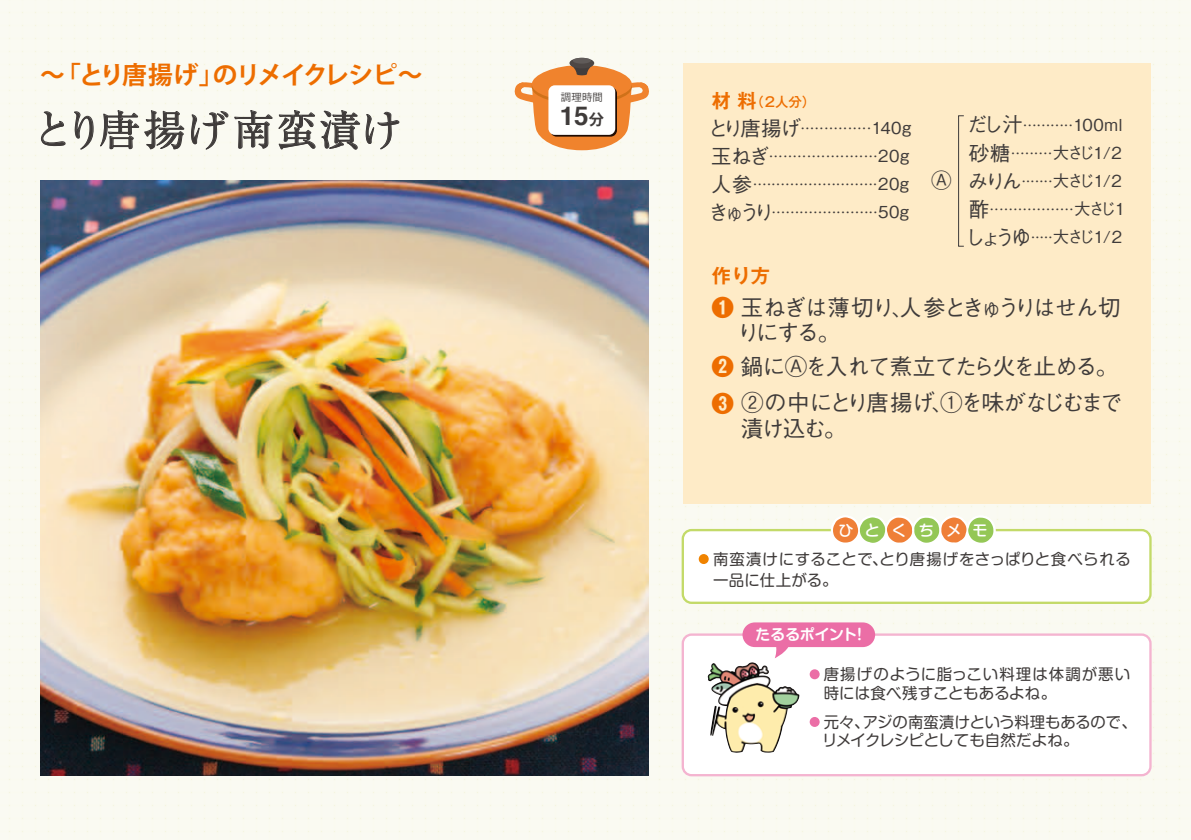
<style>
.page{position:relative;width:1191px;height:840px;background:#fff}
.page>*{position:absolute;margin:0;border:0;box-sizing:border-box;transform-origin:0 0}
.t1{font:41.6px "Ryumin Pro";letter-spacing:.025em;color:#3f3b3a}
.t2{font:700 26px "Helvetica";color:#3f3b3a}
.t3{font:700 24.8px "Koz Go Pro";letter-spacing:-.07em;color:#ed6d00}
.t4{font:500 22.6px/25.6px "Gothic BBB Pro";letter-spacing:-.085em;color:#3f3b3a}
.t5{font:500 20.6px "Gothic BBB Pro";color:#3f3b3a}
.t6{font:700 19.2px "Gothic MB101 Pro De";color:#ed6d00}
.t7{font:500 16.4px "Gothic BBB Pro";color:#3f3b3a}
.t8{font:500 15.4px/28px "Gothic BBB Pro";color:#3f3b3a}
.t9{font:15.4px/18.6px "Shin M Go Pro";letter-spacing:.03em;color:#3f3b3a}
.t10{font:15.4px/18.6px "Shin M Go Pro";letter-spacing:.01em;color:#3f3b3a}
.t11{font:500 15px "Shin M Go Pro";letter-spacing:.795em;color:#fff}
.t12{font:700 14.8px "Shin M Go Pro De";letter-spacing:-.01em;color:#fff}
.t13{font:500 13.4px "Gothic MB101 Pro";color:#ed6d00}
.t14{font:10.4px "Koz Go Pro";color:#3f3b3a}
.s1{font-family:"Koz Go Pro";font-size:15.2px}
.s2{font-family:"Gothic MB101 Pro De";font-weight:700;font-size:19.2px}
.s3{font-size:20.6px}
.s4{font-size:16.4px}
.s5{font-size:15.4px}
.s6{font-family:"Gothic MB101 Pro";font-weight:700;color:#ed6d00}
</style>
<div class="page">
<div style="left:0;top:0;width:1191px;height:839px;background:#fafaf2"></div>
<div style="left:683px;top:63px;width:467px;height:440px;background:#feebc7"></div>
<div style="left:683px;top:530px;width:467px;height:72px;background:#fff;border-radius:9px"></div>
<div style="left:681px;top:528px;width:470px;height:75px;border:2px solid #c3da69;border-radius:9px"></div>
<div style="left:683px;top:634px;width:467px;height:140px;background:#fff;border-radius:9px"></div>
<div style="left:681px;top:633px;width:470px;height:142px;border:2px solid #f4b4d0;border-radius:9px"></div>
<img style="left:707px;top:662px;width:92px;height:90px">
<img style="left:41px;top:180px;width:608px;height:594px">
<div style="left:532px;top:65px;width:100px;height:36px;background:#f0832d;border-radius:50%"></div>
<svg style="left:570px;top:65px;width:23px;height:10px"></svg>
<div style="left:569px;top:58px;width:25px;height:10px;background:#4d4745;border-radius:50%"></div>
<div style="left:573px;top:58px;width:18px;height:6px;background:#605b59;border-radius:50%"></div>
<svg style="left:514px;top:82px;width:135px;height:68px"></svg>
<svg style="left:826px;top:503px;width:173px;height:40px"></svg>
<div style="left:809px;top:669px;width:10px;height:10px;background:#eb6ea6;border-radius:50%"></div>
<svg style="left:809px;top:716px;width:10px;height:10px"></svg>
<svg style="left:698px;top:553px;width:10px;height:10px"></svg>
<svg style="left:742px;top:622px;width:133px;height:36px"></svg>
<div style="left:958px;top:115px;width:6px;height:131px;border:1px solid #3f3b3a"></div>
<svg style="left:41px;top:111px;width:25px;height:35px"></svg>
<svg style="left:74px;top:111px;width:20px;height:39px"></svg>
<svg style="left:100px;top:110px;width:84px;height:39px"></svg>
<svg style="left:191px;top:111px;width:37px;height:39px"></svg>
<svg style="left:234px;top:110px;width:165px;height:59px"></svg>
<h3 class="t3" style="left:40px;top:59px;width:384px">～「とり唐揚げ」のリメイクレシピ～</h3>
<h1 class="t1" style="left:32px;top:97px;width:371px">とり唐揚げ南蛮漬け</h1>
<p class="t14" style="left:561px;top:91px;width:44px">調理時間</p>
<h2 class="t2" style="left:560px;top:95px;width:46px">15<span class="s1">分</span></h2>
<p class="t13" style="left:712px;top:91px;width:105px"><span class="s2">材 料</span>（2人分）</p>
<p class="t8" style="left:708px;top:112px;width:209px"><span class="s3">とり唐揚げ</span>···············<span class="s4">140ｇ</span><span class="s3">玉ねぎ</span>·······················<span class="s4">20ｇ</span><span class="s3">人参</span>···························<span class="s4">20ｇ</span><span class="s3">きゅうり</span>·······················<span class="s4">50ｇ</span></p>
<p class="t6" style="left:712px;top:259px;width:60px">作り方</p>
<h3 class="t5" style="left:931px;top:164px;width:22px">Ⓐ</h3>
<p class="t8" style="left:967px;top:109px;width:160px"><span class="s3">だし汁</span>···········<span class="s4">100ml</span><span class="s3">砂糖</span>·········<span class="s4">大さじ1/2</span><span class="s3">みりん</span>·······<span class="s4">大さじ1/2</span><span class="s3">酢</span>··················<span class="s4">大さじ1</span></p>
<p class="t7" style="left:964px;top:223px;width:159px"><span class="s3">しょうゆ</span><span class="s5">·····</span>大さじ1/2</p>
<h3 class="t4" style="left:737px;top:291px;width:385px;text-indent:-26px"><span class="s6">❶</span> 玉ねぎは薄切り、人参ときゅうりはせん切りにする。</h3>
<h3 class="t4" style="left:711px;top:351px;width:409px"><span class="s6">❷</span> 鍋にⒶを入れて煮立てたら火を止める。</h3>
<h3 class="t4" style="left:741px;top:386px;width:383px;text-indent:-30px"><span class="s6">❸</span> ②の中にとり唐揚げ、①を味がなじむまで漬け込む。</h3>
<p class="t11" style="left:838px;top:518px;width:150px">ひとくちメモ</p>
<p class="t9" style="left:713px;top:547px;width:419px;line-height:20.6px">南蛮漬けにすることで、とり唐揚げをさっぱりと食べられる一品に仕上がる。</p>
<p class="t12" style="left:755px;top:621px;width:113px">たるるポイント！</p>
<p class="t9" style="left:823px;top:662px;width:308px">唐揚げのように脂っこい料理は体調が悪い時には食べ残すこともあるよね。</p>
<p class="t10" style="left:822px;top:710px;width:316px">元々、アジの南蛮漬けという料理もあるので、リメイクレシピとしても自然だよね。</p>
</div>
